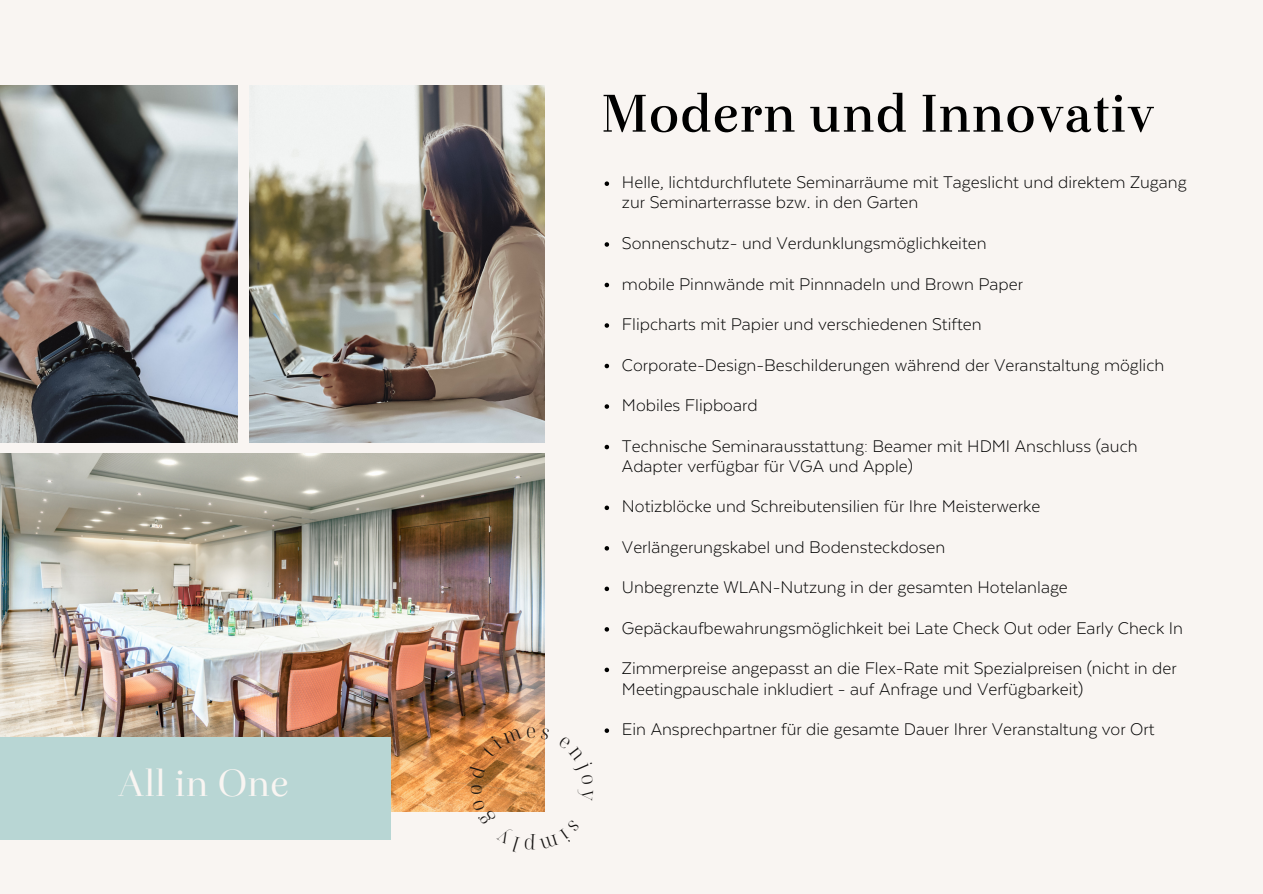
<style>
.page{position:relative;width:1263px;height:894px;background:#fff}
.page>*{position:absolute;margin:0;border:0;box-sizing:border-box;transform-origin:0 0}
.t1{font:600 55.35px "Otama";color:#000}
.t2{font:39px "Otama Display";color:#f9f5f2}
.t3{font:300 19.5px/20.2px "Texta";color:#000}
</style>
<div class="page">
<div style="left:0;top:0;width:1263px;height:893px;background:#f9f5f2"></div>
<svg style="left:605px;top:181px;width:4px;height:5px"></svg>
<svg style="left:605px;top:242px;width:4px;height:5px"></svg>
<svg style="left:605px;top:283px;width:4px;height:4px"></svg>
<svg style="left:605px;top:323px;width:4px;height:4px"></svg>
<svg style="left:605px;top:363px;width:4px;height:5px"></svg>
<svg style="left:605px;top:404px;width:4px;height:4px"></svg>
<svg style="left:605px;top:444px;width:4px;height:5px"></svg>
<svg style="left:605px;top:505px;width:4px;height:5px"></svg>
<svg style="left:605px;top:546px;width:4px;height:4px"></svg>
<svg style="left:605px;top:586px;width:4px;height:5px"></svg>
<svg style="left:605px;top:627px;width:4px;height:4px"></svg>
<svg style="left:605px;top:667px;width:4px;height:5px"></svg>
<svg style="left:605px;top:728px;width:4px;height:4px"></svg>
<img style="left:0;top:86px;width:238px;height:356px">
<img style="left:249px;top:86px;width:296px;height:356px">
<img style="left:0;top:453px;width:545px;height:358px">
<div style="left:0;top:737px;width:391px;height:102px;background:#b8d6d4"></div>
<svg style="left:468px;top:726px;width:77px;height:86px;background:#d89151"></svg>
<p class="t2" style="left:118px;top:768px;width:173px">All in One</p>
<p class="t1" style="left:603px;top:90px;width:554px">Modern und Innovativ</p>
<p class="t3" style="left:622px;top:173px;width:566px">Helle, lichtdurchflutete Seminarräume mit Tageslicht und direktem Zugang zur Seminarterrasse bzw. in den Garten</p>
<p class="t3" style="left:622px;top:233px;width:366px">Sonnenschutz- und Verdunklungsmöglichkeiten</p>
<p class="t3" style="left:622px;top:274px;width:403px">mobile Pinnwände mit Pinnnadeln und Brown Paper</p>
<p class="t3" style="left:622px;top:314px;width:361px">Flipcharts mit Papier und verschiedenen Stiften</p>
<p class="t3" style="left:622px;top:355px;width:544px">Corporate-Design-Beschilderungen während der Veranstaltung möglich</p>
<p class="t3" style="left:622px;top:395px;width:137px">Mobiles Flipboard</p>
<p class="t3" style="left:622px;top:436px;width:517px">Technische Seminarausstattung: Beamer mit HDMI Anschluss (auch<br>Adapter verfügbar für VGA und Apple)</p>
<p class="t3" style="left:622px;top:497px;width:420px">Notizblöcke und Schreibutensilien für Ihre Meisterwerke</p>
<p class="t3" style="left:622px;top:537px;width:325px">Verlängerungskabel und Bodensteckdosen</p>
<p class="t3" style="left:622px;top:578px;width:447px">Unbegrenzte WLAN-Nutzung in der gesamten Hotelanlage</p>
<p class="t3" style="left:622px;top:618px;width:563px">Gepäckaufbewahrungsmöglichkeit bei Late Check Out oder Early Check In</p>
<p class="t3" style="left:622px;top:658px;width:556px">Zimmerpreise angepasst an die Flex-Rate mit Spezialpreisen (nicht in der<br>Meetingpauschale inkludiert - auf Anfrage und Verfügbarkeit)</p>
<p class="t3" style="left:622px;top:719px;width:534px">Ein Ansprechpartner für die gesamte Dauer Ihrer Veranstaltung vor Ort</p>
</div>
